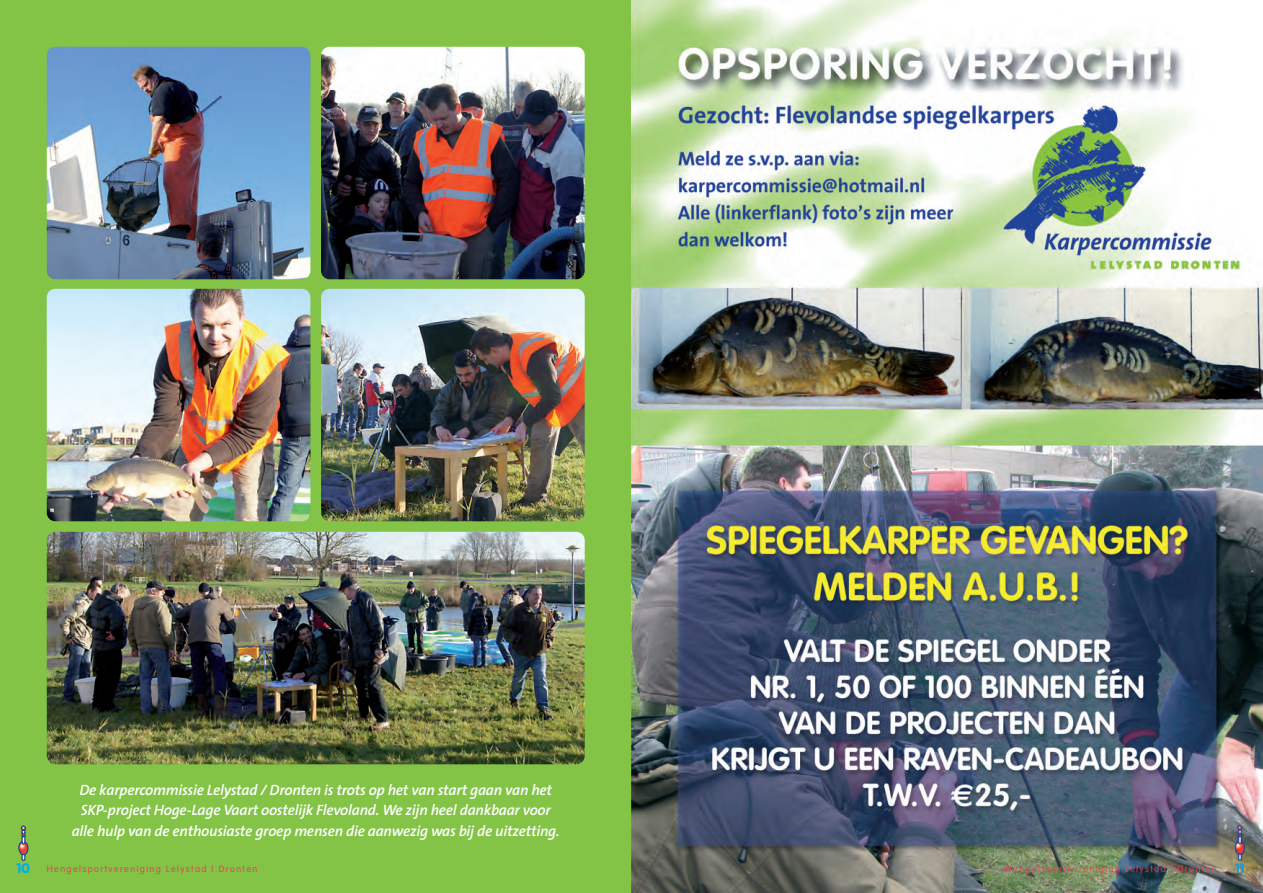
<style>
.page{position:relative;width:1263px;height:893px;background:#fff}
.page>*{position:absolute;margin:0;border:0;box-sizing:border-box;transform-origin:0 0}
.t1{font:italic 600 15px/20.2px "Thesis Sans";letter-spacing:-.01em;color:#fff;text-align:center}
.t2{font:900 13.5px "VAG Rounded";color:#00aeef}
.t3{font:300 9px "VAG Rounded";letter-spacing:.16em;color:#ee3d56}
</style>
<div class="page">
<img style="left:631px;top:0;width:632px;height:893px">
<div style="left:0;top:0;width:631px;height:893px;background:#83c447"></div>
<div style="left:22px;top:845px;width:3px;height:16px;border:1px solid #1b3f94"></div>
<svg style="left:19px;top:841px;width:9px;height:14px"></svg>
<div style="left:18px;top:841px;width:11px;height:14px;border:1px solid #1b3f94;border-radius:50%"></div>
<div style="left:22px;top:828px;width:3px;height:16px;border:1px solid #1b3f94"></div>
<svg style="left:21px;top:825px;width:5px;height:13px"></svg>
<img style="left:321px;top:47px;width:264px;height:232px;border-radius:9px">
<img style="left:47px;top:47px;width:263px;height:232px;border-radius:9px">
<img style="left:321px;top:289px;width:264px;height:232px;border-radius:9px">
<img style="left:47px;top:289px;width:263px;height:232px;border-radius:9px">
<img style="left:47px;top:532px;width:538px;height:232px;border-radius:9px">
<p class="t1" style="left:72px;top:781px;width:489px">De karpercommissie Lelystad / Dronten is trots op het van start gaan van het<br>SKP-project Hoge-Lage Vaart oostelijk Flevoland. We zijn heel dankbaar voor alle hulp van de enthousiaste groep mensen die aanwezig was bij de uitzetting.</p>
<p class="t2" style="left:17px;top:863px;width:14px">10</p>
<p class="t3" style="left:47px;top:865px;width:212px">Hengelsportvereniging Lelystad | Dronten</p>
</div>
